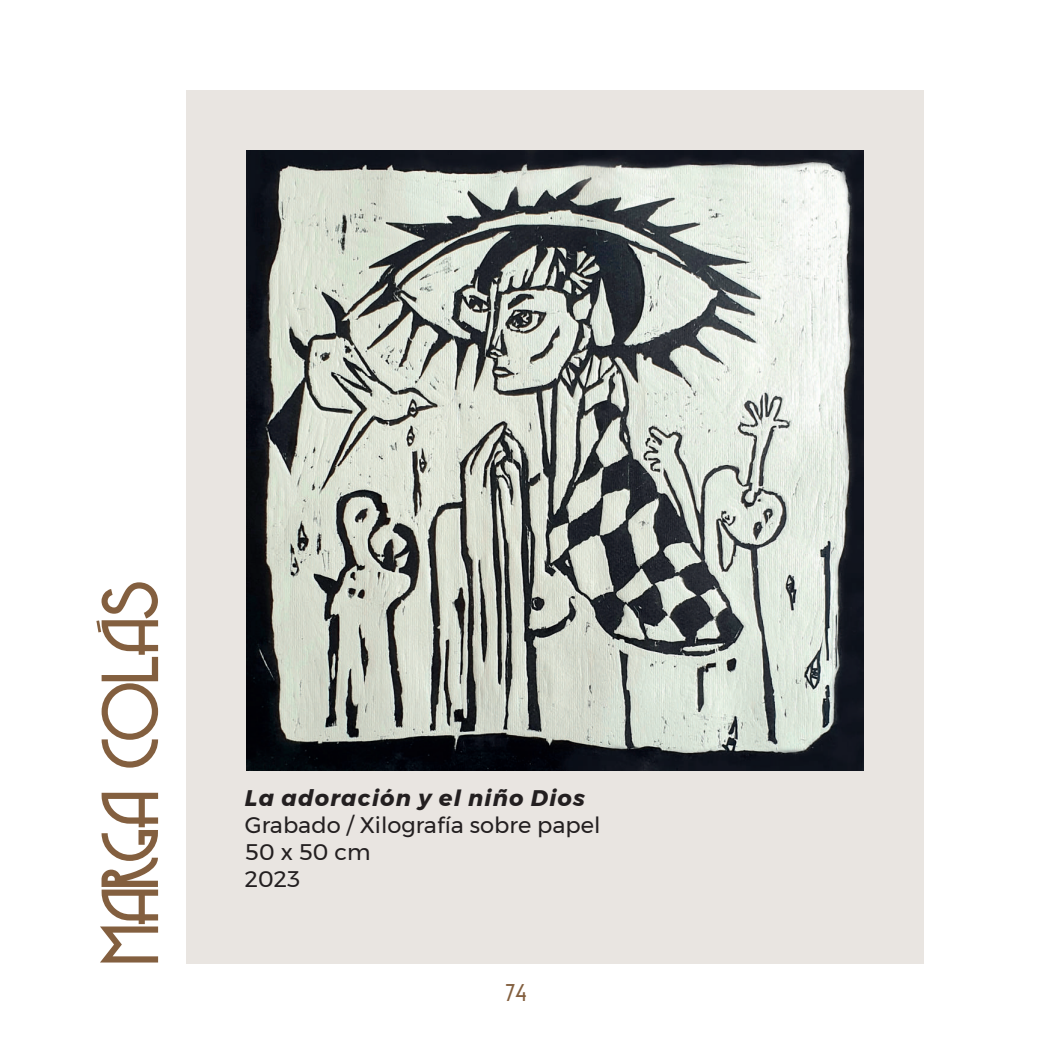
<style>
.page{position:relative;width:1053px;height:1053px;background:#fff}
.page>*{position:absolute;margin:0;border:0;box-sizing:border-box;transform-origin:0 0}
.t1{font:75px "Copasetic";color:#835f3f}
.t2{font:22.5px/27px "Gontserrat";color:#231f20}
.t3{font:italic 700 22.5px "Gontserrat";letter-spacing:.05em;color:#231f20}
.t4{font:22.5px "Copasetic";color:#835f3f}
</style>
<div class="page">
<div style="left:186px;top:90px;width:737px;height:873px;background:#e9e5e1"></div>
<img style="left:246px;top:150px;width:617px;height:620px">
<h1 class="t1" style="left:93px;top:963px;width:382px;rotate:-90deg">Marga COlás</h1>
<p class="t3" style="left:245px;top:779px;width:341px">La adoración y el niño Dios</p>
<p class="t2" style="left:245px;top:811px;width:357px">Grabado / Xilografía sobre papel<br>50 x 50 cm<br>2023</p>
<p class="t4" style="left:505px;top:981px;width:22px">74</p>
</div>
